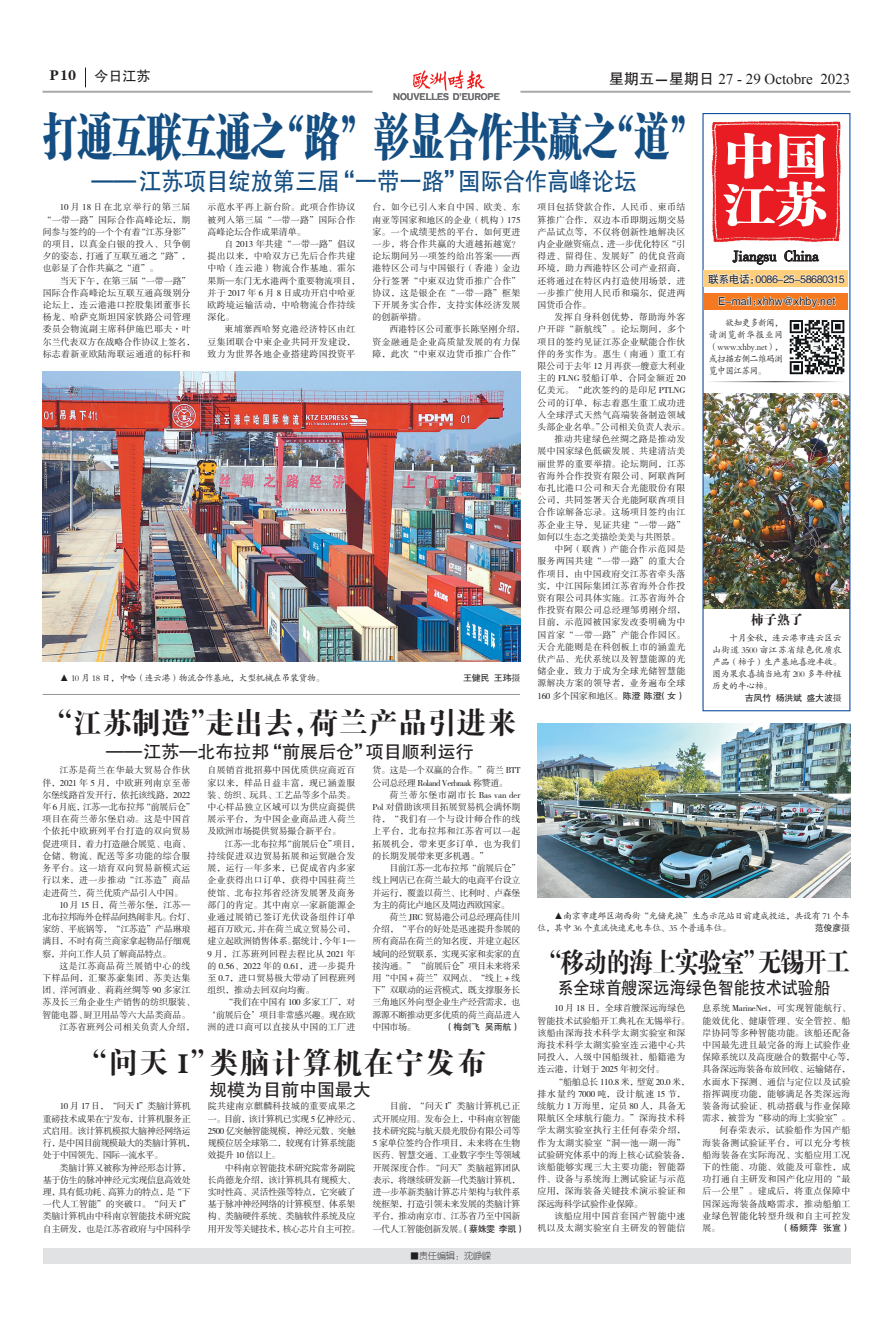
<style>
.page{position:relative;width:893px;height:1333px;background:#fff}
.page>*{position:absolute;margin:0;border:0;box-sizing:border-box;transform-origin:0 0}
.t1{font:50px "FZCSK GBK1 0";color:#144e82;scale:.69 1}
.正文{font:46.8px "FZCSK GBK1 0";color:#fff;scale:1.11 1}
.t2{font:30px "FZDBSK GBK1 0";color:#231f20}
.t3{font:30px "FZDBSK GBK1 0";letter-spacing:.05em;color:#231f20}
.t4{font:28px "FZDBSK GBK1 0";letter-spacing:-.05em;color:#231f20;scale:.86 1}
.t5{font:25px "FZHTK GBK1 0";letter-spacing:-.01em;color:#144e82;scale:.9 1}
.t6{font:18px "FZHTK GBK1 0";color:#231f20}
.t7{font:18px "FZHTK GBK1 0";color:#231f20;scale:.9 1}
.t8{font:15px "Times New Roman";color:#231f20}
.正文-2{font:15px "FZSSK GBK1 0";color:#231f20}
.短讯标题B{font:14px "FZHTK GBK1 0";color:#231f20}
.短讯标题B-2{font:14px "FZCSK GBK1 0";color:#231f20}
.正文内小标题{font:13px "FZDBSK GBK1 0";color:#231f20}
.正文-3{font:11px "FZHTK GBK1 0";color:#231f20}
.正文-4{font:10.9px "FZHTK GBK1 0";letter-spacing:-.05em;color:#231f20}
.t9{font:700 10px "Copperplate Gothic";color:#6c6d70;scale:.8 1}
.正文-5{font:9.5px/12px "FZKTK GBK1 0";letter-spacing:-.045em;color:#231f20;text-align:justify;scale:.9 1}
.t10{font:9px/12.2px "FZSSK GBK1 0";letter-spacing:.01em;color:#231f20;text-align:justify}
.t11{font:9px/12.2px "FZSSK GBK1 0";letter-spacing:.03em;color:#231f20}
.t12{font:9px/12.2px "FZSSK GBK1 0";letter-spacing:.035em;color:#231f20}
.t13{font:9px/12.2px "FZSSK GBK1 0";letter-spacing:-.035em;color:#231f20}
.t14{font:9px/12px "FZKTK GBK1 0";letter-spacing:-.05em;color:#231f20;text-align:justify}
.t15{font:9px/12.2px "FZSSK GBK1 0";letter-spacing:-.045em;color:#231f20}
.t16{font:9px/12.2px "FZSSK GBK1 0";letter-spacing:-.05em;color:#231f20}
.t17{font:9px "FZHTK GBK1 0";letter-spacing:-.025em;color:#231f20}
.t18{font:9px "FZY1 K GBK1 0";color:#231f20}
.s1{font-family:"FZHTK GBK1 0"}
.s2{font-family:"FZSSK GBK1 0"}
</style>
<div class="page">
<div style="left:43px;top:1247px;width:807px;height:16px;background:#e1e2e4"></div>
<hr style="left:43px;top:91px;width:329px;height:2px;background:#a8a9ad">
<hr style="left:520px;top:91px;width:330px;height:2px;background:#a8a9ad">
<img style="left:413px;top:71px;width:71px;height:19px">
<svg style="left:85px;top:67px;width:1px;height:20px"></svg>
<img style="left:704px;top:394px;width:144px;height:214px">
<div style="left:702px;top:113px;width:148px;height:598px;border:1px solid #0d4da1"></div>
<img style="left:712px;top:121px;width:129px;height:121px">
<div style="left:704px;top:293px;width:144px;height:17px;background:#f47921"></div>
<svg style="left:733px;top:251px;width:43px;height:13px"></svg>
<svg style="left:784px;top:250px;width:35px;height:11px"></svg>
<div style="left:704px;top:270px;width:144px;height:16px;background:#fece7a"></div>
<svg style="left:707px;top:273px;width:138px;height:35px"></svg>
<img style="left:789px;top:320px;width:56px;height:55px">
<hr style="left:705px;top:381px;width:140px;height:1px;background:#231f20">
<img style="left:43px;top:371px;width:477px;height:291px">
<img style="left:537px;top:723px;width:313px;height:174px">
<hr style="left:43px;top:694px;width:477px;height:1px;background:#939598">
<p class="短讯标题B-2" style="left:50px;top:68px;width:28px">P10</p>
<p class="短讯标题B" style="left:94px;top:68px;width:57px">今日江苏</p>
<p class="t8" style="left:609px;top:69px;width:243px"><span class="s1">星期五－星期日</span> 27 - 29 Octobre 2023</p>
<p class="t9" style="left:393px;top:91px;width:135px">NOUVELLES D'EUROPE</p>
<p class="t1" style="left:43px;top:108px;width:960px">打通互联互通之“路”彰显合作共赢之“道”</p>
<p class="t5" style="left:91px;top:168px;width:607px">—— 江苏项目绽放第三届“一带一路”国际合作高峰论坛</p>
<p class="t10" style="left:43px;top:201px;width:149px;text-indent:17px">10 月 18 日在北京举行的第三届“一带一路”国际合作高峰论坛，期间参与签约的一个个有着“江苏身影”的项目，以真金白银的投入、只争朝夕的姿态，打通了互联互通之“路”，也彰显了合作共赢之“道”。</p>
<p class="t11" style="left:43px;top:275px;width:154px;text-indent:17px">当天下午，在第三届“一带一路”国际合作高峰论坛互联互通高级别分论坛上，连云港港口控股集团董事长杨龙、哈萨克斯坦国家铁路公司管理委员会物流副主席科伊施巴耶夫·叶尔兰代表双方在战略合作协议上签名，标志着新亚欧陆海联运通道的标杆和</p>
<p class="t10" style="left:208px;top:201px;width:149px">示范水平再上新台阶。此项合作协议被列入第三届“一带一路”国际合作高峰论坛合作成果清单。</p>
<p class="t11" style="left:208px;top:238px;width:154px;text-indent:17px">自 2013 年共建“一带一路”倡议提出以来，中哈双方已先后合作共建中哈（连云港）物流合作基地、霍尔果斯—东门无水港两个重要物流项目，并于 2017 年 6 月 8 日成功开启中哈亚欧跨境运输活动，中哈物流合作持续深化。</p>
<p class="t10" style="left:208px;top:323px;width:149px;text-indent:17px">柬埔寨西哈努克港经济特区由红豆集团联合中柬企业共同开发建设，致力为世界各地企业搭建跨国投资平</p>
<p class="t10" style="left:373px;top:201px;width:149px">台，如今已引入来自中国、欧美、东南亚等国家和地区的企业（机构）175家。一个成绩斐然的平台，如何更进一步，将合作共赢的大道越拓越宽？论坛期间另一项签约给出答案——西港特区公司与中国银行（香港）金边分行签署“中柬双边货币推广合作”协议，这是银企在“一带一路”框架下开展务实合作，支持实体经济发展的创新举措。</p>
<p class="t11" style="left:373px;top:323px;width:154px;text-indent:17px">西港特区公司董事长陈坚刚介绍，资金融通是企业高质量发展的有力保障，此次“中柬双边货币推广合作”</p>
<p class="t14" style="left:60px;top:672px;width:266px"><span class="s2">▲</span> 10 月 18 日，中哈（连云港）物流合作基地，大型机械在吊装货物。</p>
<p class="t17" style="left:463px;top:672px;width:59px">王健民 王玮<span class="s2">摄</span></p>
<p class="t2" style="left:43px;top:707px;width:475px">“江苏制造”走出去，荷兰产品引进来</p>
<p class="t6" style="left:106px;top:741px;width:369px">——江苏—北布拉邦“前展后仓”项目顺利运行</p>
<p class="t10" style="left:537px;top:201px;width:149px">项目包括贷款合作，人民币、柬币结算推广合作，双边本币即期远期交易产品试点等，不仅将创新性地解决区内企业融资痛点，进一步优化特区“引得进、留得住、发展好”的优良营商环境，助力西港特区公司产业招商，还将通过在特区内打造使用场景，进一步推广使用人民币和瑞尔，促进两国货币合作。</p>
<p class="t11" style="left:537px;top:311px;width:154px;text-indent:17px">发挥自身科创优势，帮助海外客户开辟“新航线”。论坛期间，多个项目的签约见证江苏企业赋能合作伙伴的务实作为。惠生（南通）重工有限公司于去年 12 月再获一艘意大利业主的 FLNG 驳船订单，合同金额近 20亿美元。“此次签约的是印尼 PTLNG公司的订单，标志着惠生重工成功进入全球浮式天然气高端装备制造领域头部企业名单。”公司相关负责人表示。</p>
<p class="t10" style="left:537px;top:433px;width:149px;text-indent:17px">推动共建绿色丝绸之路是推动发展中国家绿色低碳发展、共建清洁美丽世界的重要举措。论坛期间，江苏省海外合作投资有限公司、阿联酋阿布扎比港口公司和天合光能股份有限公司，共同签署天合光能阿联酋项目合作谅解备忘录。这场项目签约由江苏企业主导，见证共建“一带一路”如何以生态之美描绘美美与共图景。</p>
<p class="t10" style="left:537px;top:543px;width:149px;text-indent:17px">中阿（联酋）产能合作示范园是服务两国共建“一带一路”的重大合作项目，由中国政府交江苏省牵头落实，中江国际集团江苏省海外合作投资有限公司具体实施。江苏省海外合作投资有限公司总经理邹勇刚介绍，目前，示范园被国家发改委明确为中国首家“一带一路”产能合作园区。天合光能则是在科创板上市的涵盖光伏产品、光伏系统以及智慧能源的光储企业，致力于成为全球光储智慧能源解决方案的领导者，业务遍布全球160 多个国家和地区。<span class="s1">陈澄 陈澄（女）</span></p>
<p class="正文" style="left:723px;top:129px;width:95px">中国</p>
<p class="正文" style="left:723px;top:177px;width:95px">江苏</p>
<p class="正文-2" style="left:733px;top:248px;width:87px">Jiangsu China</p>
<p class="正文-4" style="left:708px;top:273px;width:138px">联系电话：0086-25-58680315</p>
<p class="正文-3" style="left:718px;top:295px;width:119px">E-mail：xhhw@xhby.net</p>
<p class="正文-5" style="left:709px;top:317px;width:84px;text-indent:16px">欲知更多新闻，请浏览新华报业网（www.xhby.net），或扫描右侧二维码浏览中国江苏网。</p>
<p class="正文内小标题" style="left:751px;top:613px;width:53px">柿子熟了</p>
<p class="t14" style="left:712px;top:632px;width:131px;text-indent:17px">十月金秋，连云港市连云区云山街道 3500 亩江苏省绿色优质农产品（柿子）生产基地喜迎丰收。图为果农喜摘当地有 200 多年种植历史的牛心柿。</p>
<p class="t17" style="left:745px;top:693px;width:99px">吉凤竹 杨洪斌 盛大波<span class="s2">摄</span></p>
<p class="t12" style="left:42px;top:764px;width:154px;text-indent:17px">江苏是荷兰在华最大贸易合作伙伴，2021 年 5 月，中欧班列南京至蒂尔堡线路首发开行，依托该线路，2022年 6 月底，江苏—北布拉邦“前展后仓”项目在荷兰蒂尔堡启动。这是中国首个依托中欧班列平台打造的双向贸易促进项目，着力打造融合展览、电商、仓储、物流、配送等多功能的综合服务平台。这一培育双向贸易新模式运行以来，进一步推动“江苏造”商品走进荷兰，荷兰优质产品引入中国。</p>
<p class="t13" style="left:42px;top:899px;width:154px;text-indent:17px">10 月 15 日，荷兰蒂尔堡，江苏—北布拉邦海外仓样品间热闹非凡。台灯、家纺、平底锅等，“江苏造”产品琳琅满目，不时有荷兰商家拿起物品仔细观察，并向工作人员了解商品特点。</p>
<p class="t10" style="left:42px;top:960px;width:154px;text-align:left;text-indent:17px">这是江苏商品荷兰展销中心的线下样品间，汇聚苏豪集团、苏美达集团、洋河酒业、莉莉丝绸等 90 多家江苏及长三角企业生产销售的纺织服装、智能电器、厨卫用品等六大品类商品。</p>
<p class="t10" style="left:59px;top:1021px;width:137px">江苏省班列公司相关负责人介绍，</p>
<p class="t10" style="left:207px;top:764px;width:150px">自展销首批招募中国优质供应商近百家以来，样品日益丰富，现已涵盖服装、纺织、玩具、工艺品等多个品类。中心样品独立区域可以为供应商提供展示平台，为中国企业商品进入荷兰及欧洲市场提供贸易撮合新平台。</p>
<p class="t11" style="left:207px;top:838px;width:154px;text-indent:17px">江苏—北布拉邦“前展后仓”项目，持续促进双边贸易拓展和运贸融合发展，运行一年多来，已促成省内多家企业获得出口订单，获得中国驻荷兰使馆、北布拉邦省经济发展署及商务部门的肯定。其中南京一家新能源企业通过展销已签订光伏设备组件订单超百万欧元，并在荷兰成立贸易公司，建立起欧洲销售体系。据统计，今年1—<br>9 月，江苏班列回程去程比从 2021 年的 0.56、2022 年的 0.61，进一步提升至 0.7，进口贸易极大带动了回程班列组织，推动去回双向均衡。</p>
<p class="t10" style="left:207px;top:996px;width:150px;text-indent:17px">“我们在中国有 100 多家工厂，对‘前展后仓’项目非常感兴趣。现在欧洲的进口商可以直接从中国的工厂进</p>
<p class="t16" style="left:372px;top:764px;width:150px">货。这是一个双赢的合作。”荷兰 BTT公司总经理 Roland Verbraak 称赞道。</p>
<p class="t10" style="left:372px;top:789px;width:150px;text-indent:17px">荷兰蒂尔堡市副市长 Bas van der Pol 对借助该项目拓展贸易机会满怀期待，“我们有一个与设计师合作的线上平台，北布拉邦和江苏省可以一起拓展机会，带来更多订单，也为我们的长期发展带来更多机遇。”</p>
<p class="t10" style="left:372px;top:862px;width:150px;text-indent:17px">目前江苏—北布拉邦“前展后仓”线上网店已在荷兰最大的电商平台设立并运行，覆盖以荷兰、比利时、卢森堡为主的荷比卢地区及周边西欧国家。</p>
<p class="t10" style="left:372px;top:911px;width:150px;text-indent:17px">荷兰 JRC 贸易港公司总经理高佳川介绍，“平台的好处是迅速提升参展的所有商品在荷兰的知名度，并建立起区域间的经贸联系，实现买家和卖家的直接沟通。” “前展后仓”项目未来将采用“中国 + 荷兰”双网点、“线上 + 线下”双联动的运营模式，既支撑服务长三角地区外向型企业生产经营需求，也源源不断推动更多优质的荷兰商品进入中国市场。</p>
<p class="t17" style="left:445px;top:1021px;width:77px">（梅剑飞 吴雨航）</p>
<p class="t3" style="left:77px;top:1046px;width:410px">“问天 I”类脑计算机在宁发布</p>
<p class="t15" style="left:43px;top:1100px;width:154px;text-indent:17px">10 月 17 日，“问天 I”类脑计算机重磅技术成果在宁发布，计算机服务正式启用。该计算机模拟大脑神经网络运行，是中国目前规模最大的类脑计算机，处于中国领先、国际一流水平。</p>
<p class="t10" style="left:43px;top:1161px;width:149px;text-indent:17px">类脑计算又被称为神经形态计算，基于仿生的脉冲神经元实现信息高效处理，具有低功耗、高算力的特点，是“下一代人工智能”的突破口。“问天 I”类脑计算机由中科南京智能技术研究院自主研发，也是江苏省政府与中国科学</p>
<p class="t6" style="left:209px;top:1079px;width:163px">规模为目前中国最大</p>
<p class="t13" style="left:208px;top:1100px;width:154px">院共建南京麒麟科技城的重要成果之一。目前，该计算机已实现 5 亿神经元、<br>2500 亿突触智能规模，神经元数、突触规模位居全球第二，较现有计算系统能效提升 10 倍以上。</p>
<p class="t13" style="left:208px;top:1161px;width:154px;text-indent:17px">中科南京智能技术研究院常务副院长尚德龙介绍，该计算机具有规模大、实时性高、灵活性强等特点，它突破了基于脉冲神经网络的计算模型、体系架构、类脑硬件系统、类脑软件系统及应用开发等关键技术，核心芯片自主可控。</p>
<p class="t13" style="left:373px;top:1100px;width:154px;text-indent:17px">目前，“问天 I”类脑计算机已正式开展应用。发布会上，中科南京智能技术研究院与航天晨光股份有限公司等<br>5 家单位签约合作项目，未来将在生物医药、智慧交通、工业数字孪生等领域开展深度合作。“问天”类脑超算团队表示，将继续研发新一代类脑计算机，进一步革新类脑计算芯片架构与软件系统框架，打造引领未来发展的类脑计算平台，推动南京市、江苏省乃至中国新一代人工智能创新发展。<span class="s1">（蔡姝雯 李凯）</span></p>
<p class="t18" style="left:410px;top:1250px;width:82px">■责任编辑：沈峥嵘</p>
<p class="t14" style="left:537px;top:909px;width:314px;text-indent:17px"><span class="s2">▲</span>南京市建邺区湖西街“光储充换”生态示范站日前建成投运，共设有 71 个车位，其中 36 个直流快速充电车位、35 个普通车位。</p>
<p class="t17" style="left:815px;top:922px;width:37px">范俊彦<span class="s2">摄</span></p>
<p class="t4" style="left:537px;top:947px;width:365px">“移动的海上实验室”无锡开工</p>
<p class="t7" style="left:557px;top:977px;width:305px">系全球首艘深远海绿色智能技术试验船</p>
<p class="t11" style="left:537px;top:1002px;width:154px;text-indent:17px">10 月 18 日，全球首艘深远海绿色智能技术试验船开工典礼在无锡举行。该船由深海技术科学太湖实验室和深海技术科学太湖实验室连云港中心共同投入，入级中国船级社，船籍港为连云港，计划于 2025 年初交付。</p>
<p class="t12" style="left:537px;top:1075px;width:154px;text-indent:17px">“船舶总长 110.8 米，型宽 20.0 米，排水量约 7000 吨，设计航速 15 节，续航力 1 万海里，定员 80 人，具备无限航区全球航行能力。”深海技术科学太湖实验室执行主任何春荣介绍，作为太湖实验室“洞—池—湖—海”试验研究体系中的海上核心试验装备，该船能够实现三大主要功能：智能器件、设备与系统海上测试验证与示范应用，深海装备关键技术演示验证和深远海科学试验作业保障。</p>
<p class="t11" style="left:537px;top:1210px;width:150px;text-align:right">该船应用中国首套国产智能中速<br>机以及太湖实验室自主研发的智能信</p>
<p class="t12" style="left:702px;top:1002px;width:154px">息系统 MarineNet，可实现智能航行、能效优化、健康管理、安全管控、船岸协同等多种智能功能。该船还配备中国最先进且最完备的海上试验作业保障系统以及高度融合的数据中心等，具备深远海装备布放回收、运输储存，水面水下探测、通信与定位以及试验指挥调度功能，能够满足各类深远海装备海试验证、机动搭载与作业保障需求，被誉为“移动的海上实验室”。</p>
<p class="t10" style="left:702px;top:1124px;width:150px;text-indent:17px">何春荣表示，试验船作为国产船海装备测试验证平台，可以充分考核船海装备在实际海况、实船应用工况下的性能、功能、效能及可靠性，成功打通自主研发和国产化应用的“最后一公里”。建成后，将重点保障中国深远海装备战略需求，推动船舶工业绿色智能化转型升级和自主可控发展。</p>
<p class="t17" style="left:781px;top:1222px;width:71px">（杨频萍 张宣）</p>
</div>
